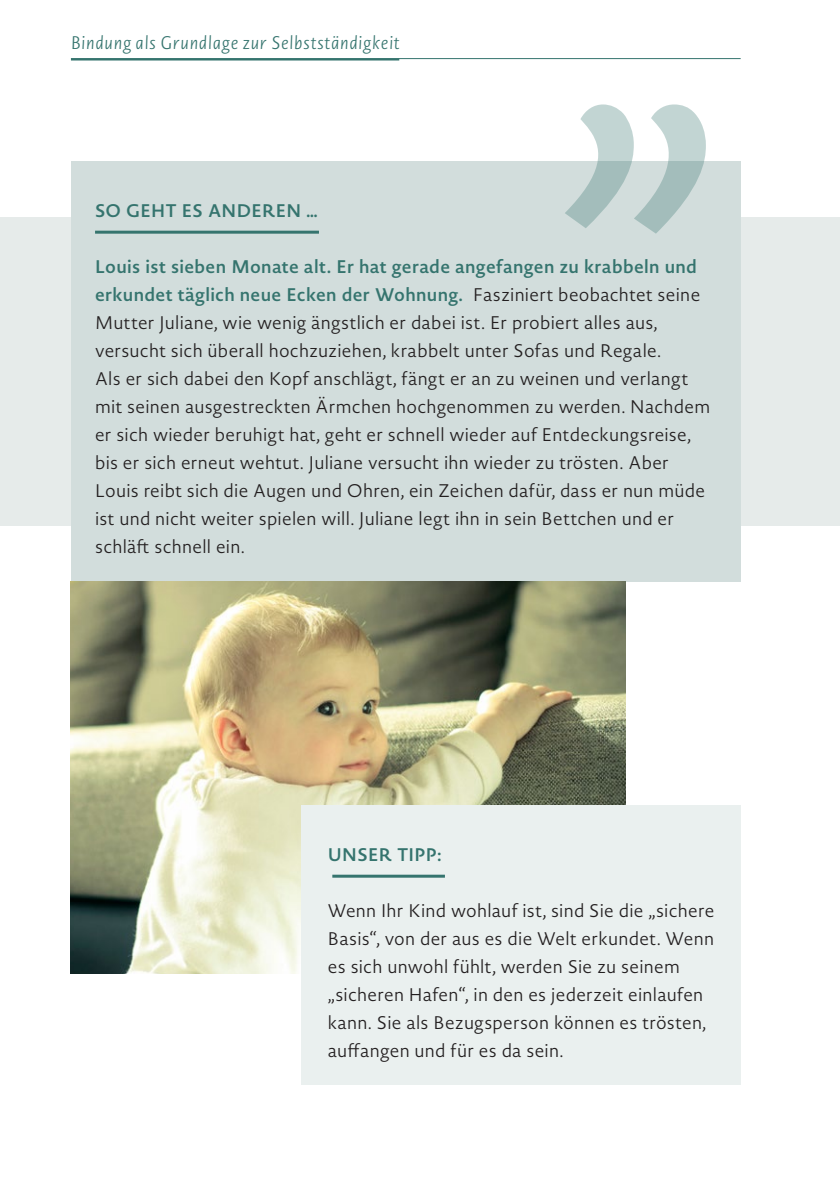
<style>
.page{position:relative;width:840px;height:1191px;background:#fff}
.page>*{position:absolute;margin:0;border:0;box-sizing:border-box;transform-origin:0 0}
.t1{font:300 18px/28px "Novel Sans Pro";letter-spacing:.01em;color:#231f20}
.t2{font:italic 300 18px "Novel Sans Pro";letter-spacing:.04em;color:#35746e}
.t3{font:600 18px "Novel Sans Pro";letter-spacing:.005em;color:#35746e}
.s1{font-weight:600;color:#35746e}
</style>
<div class="page">
<hr style="left:71px;top:58px;width:669px;height:1px;background:#35746e">
<hr style="left:71px;top:58px;width:328px;height:2px;background:#35746e">
<div style="left:0;top:217px;width:839px;height:308px;background:#e6ebea"></div>
<div style="left:71px;top:161px;width:669px;height:420px;background:#d2dddc"></div>
<svg style="left:565px;top:104px;width:140px;height:130px"></svg>
<hr style="left:95px;top:231px;width:224px;height:3px;background:#35746e">
<img style="left:71px;top:581px;width:554px;height:392px">
<div style="left:300px;top:805px;width:440px;height:279px;background:#eaf0ef"></div>
<hr style="left:332px;top:874px;width:112px;height:3px;background:#35746e">
<p class="t2" style="left:71px;top:30px;width:330px">Bindung als Grundlage zur Selbstständigkeit</p>
<p class="t3" style="left:95px;top:197px;width:224px">SO GEHT ES ANDEREN …</p>
<p class="t1" style="left:95px;top:252px;width:616px"><span class="s1">Louis ist sieben Monate alt. Er hat gerade angefangen zu krabbeln und erkundet täglich neue Ecken der Wohnung.</span> Fasziniert beobachtet seine Mutter Juliane, wie wenig ängstlich er dabei ist. Er probiert alles aus, versucht sich überall hochzuziehen, krabbelt unter Sofas und Regale.<br>Als er sich dabei den Kopf anschlägt, fängt er an zu weinen und verlangt mit seinen ausgestreckten Ärmchen hochgenommen zu werden. Nachdem er sich wieder beruhigt hat, geht er schnell wieder auf Entdeckungsreise, bis er sich erneut wehtut. Juliane versucht ihn wieder zu trösten. Aber Louis reibt sich die Augen und Ohren, ein Zeichen dafür, dass er nun müde ist und nicht weiter spielen will. Juliane legt ihn in sein Bettchen und er schläft schnell ein.</p>
<p class="t3" style="left:327px;top:841px;width:115px">UNSER TIPP:</p>
<p class="t1" style="left:327px;top:896px;width:388px">Wenn Ihr Kind wohlauf ist, sind Sie die „sichere Basis“, von der aus es die Welt erkundet. Wenn es sich unwohl fühlt, werden Sie zu seinem „sicheren Hafen“, in den es jederzeit einlaufen kann. Sie als Bezugsperson können es trösten, auffangen und für es da sein.</p>
</div>
